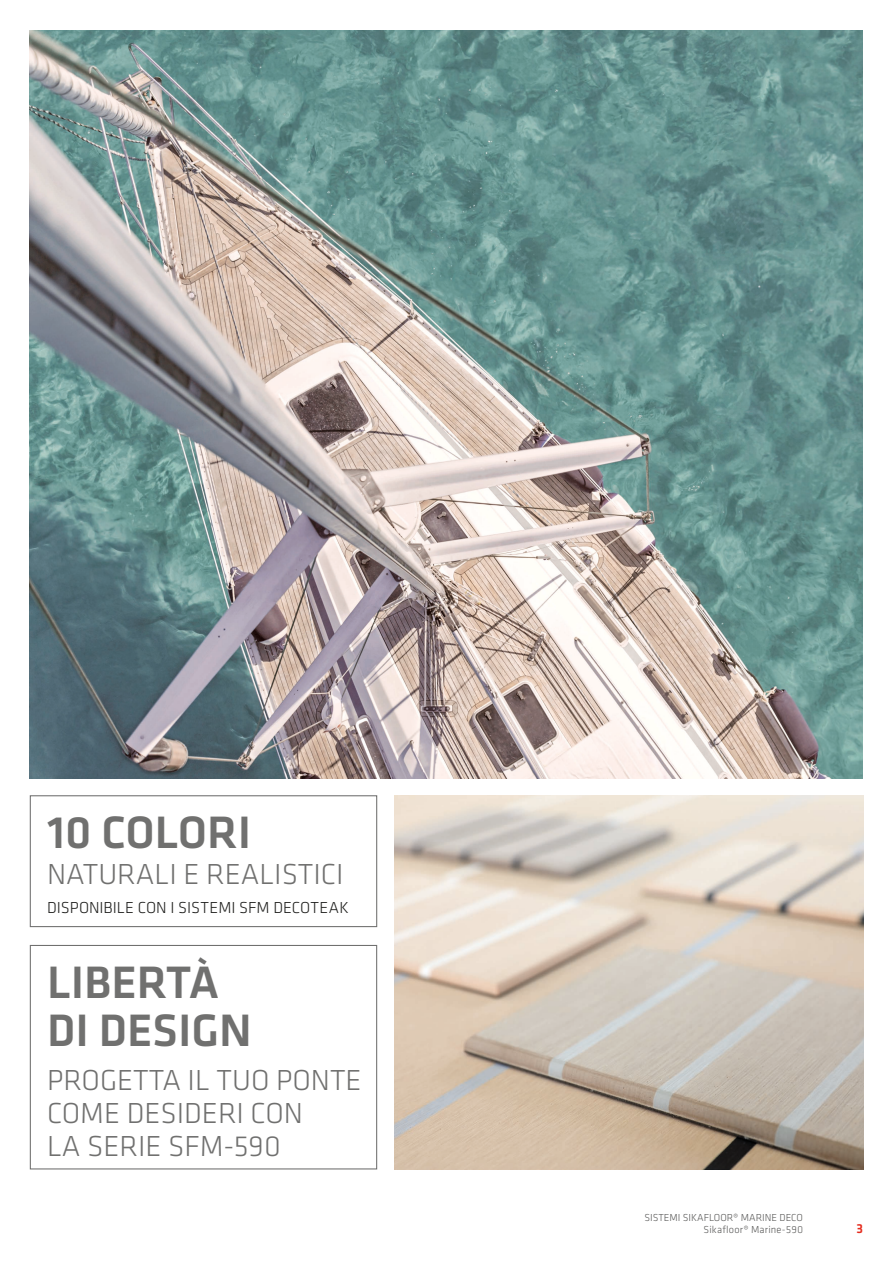
<style>
.page{position:relative;width:893px;height:1263px;background:#fff}
.page>*{position:absolute;margin:0;border:0;box-sizing:border-box;transform-origin:0 0}
.Factbox_Head{font:500 47.1px/48px "Klavika";color:#70706f}
.Factbox_Head-2{font:300 30px/33px "Klavika";color:#70706f}
.Lauftext{font:300 16.5px "Klavika";color:#1d1d1b}
.t1{font:500 13.5px "Klavika";color:#e52b1d}
.t2{font:300 10.5px/12.8px "Klavika";color:#575756;text-align:right}
</style>
<div class="page">
<img style="left:394px;top:795px;width:469px;height:374px">
<img style="left:30px;top:30px;width:832px;height:748px">
<div style="left:30px;top:795px;width:347px;height:132px;border:1px solid #70706f"></div>
<div style="left:30px;top:945px;width:347px;height:224px;border:1px solid #70706f"></div>
<p class="Factbox_Head" style="left:47px;top:807px;width:206px">10 COLORI</p>
<p class="Factbox_Head-2" style="left:47px;top:857px;width:298px">NATURALI E REALISTICI</p>
<p class="Lauftext" style="left:47px;top:898px;width:303px">DISPONIBILE CON I SISTEMI SFM DECOTEAK</p>
<p class="Factbox_Head" style="left:47px;top:957px;width:206px">LIBERTÀ<br>DI DESIGN</p>
<p class="Factbox_Head-2" style="left:47px;top:1063px;width:316px">PROGETTA IL TUO PONTE<br>COME DESIDERI CON<br>LA SERIE SFM-590</p>
<p class="t2" style="left:645px;top:1211px;width:160px">SISTEMI SIKAFLOOR® MARINE DECO<br>Sikafloor® Marine-590</p>
<p class="t1" style="left:857px;top:1219px;width:8px">3</p>
</div>
